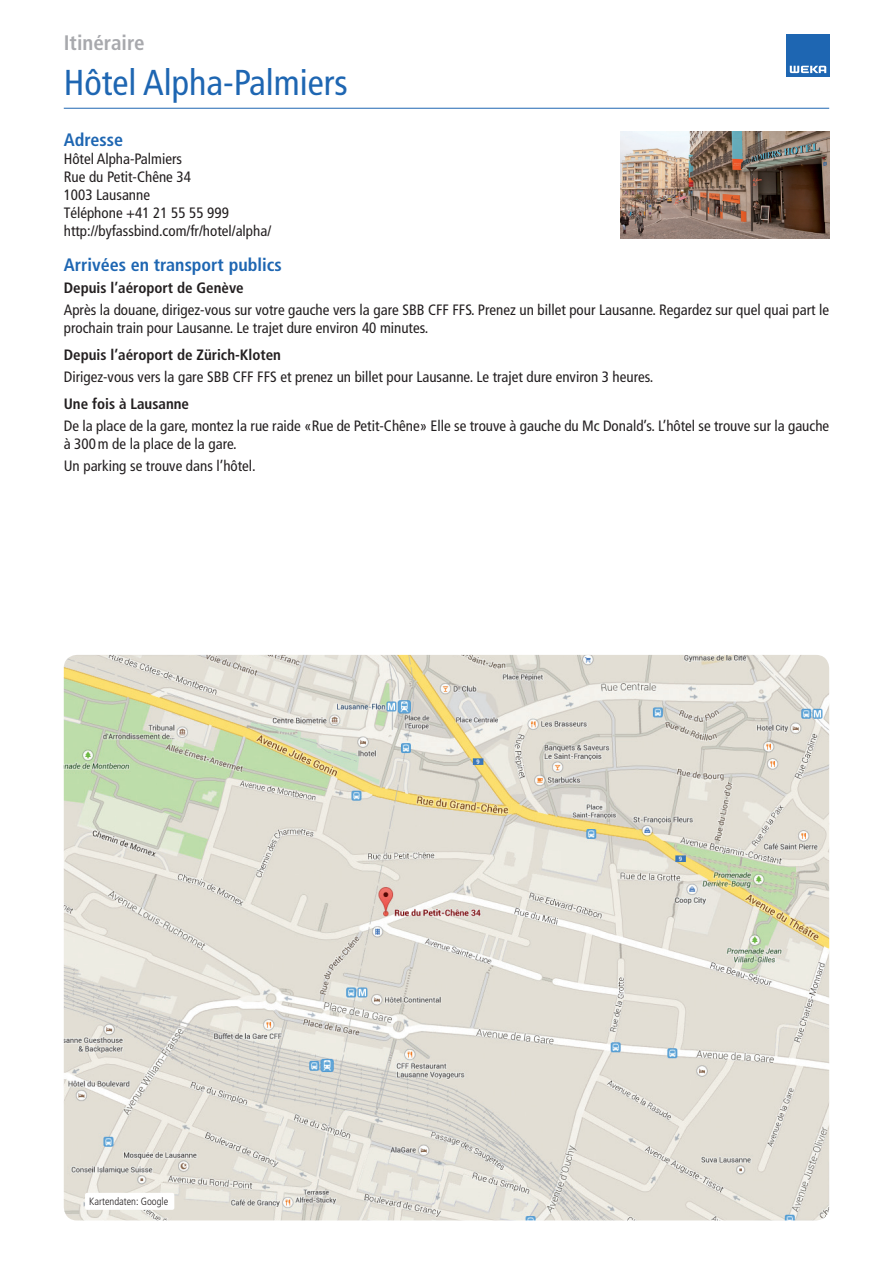
<style>
.page{position:relative;width:893px;height:1263px;background:#fff}
.page>*{position:absolute;margin:0;border:0;box-sizing:border-box;transform-origin:0 0}
.t1{font:condensed 36px "Frutiger LT";color:#1e66b2}
.t2{font:700 condensed 21px "Frutiger LT";color:#a8a9ad}
.t3{font:700 condensed 18px "Frutiger LT";color:#1e66b2}
.t4{font:condensed 15px/18px "Frutiger LT";color:#231f20}
.t5{font:700 condensed 15px "Frutiger LT";color:#231f20}
.t6{font:300 condensed 10.5px "Frutiger LT";color:#231f20}
</style>
<div class="page">
<hr style="left:64px;top:108px;width:765px;height:1px;background:#1e66b2">
<img style="left:787px;top:34px;width:42px;height:43px">
<img style="left:621px;top:132px;width:208px;height:106px">
<img style="left:64px;top:655px;width:765px;height:565px">
<div style="left:85px;top:1193px;width:89px;height:17px;background:#fff;border-radius:2px"></div>
<h2 class="t2" style="left:64px;top:30px;width:82px">Itinéraire</h2>
<h1 class="t1" style="left:64px;top:62px;width:285px">Hôtel Alpha-Palmiers</h1>
<p class="t3" style="left:64px;top:130px;width:61px">Adresse</p>
<p class="t4" style="left:64px;top:150px;width:209px">Hôtel Alpha-Palmiers<br>Rue du Petit-Chêne 34<br>1003 Lausanne<br>Téléphone +41 21 55 55 999 http://byfassbind.com/fr/hotel/alpha/</p>
<p class="t3" style="left:64px;top:254px;width:219px">Arrivées en transport publics</p>
<p class="t5" style="left:64px;top:279px;width:181px">Depuis l’aéroport de Genève</p>
<p class="t4" style="left:64px;top:301px;width:767px">Après la douane, dirigez-vous sur votre gauche vers la gare SBB CFF FFS. Prenez un billet pour Lausanne. Regardez sur quel quai part le prochain train pour Lausanne. Le trajet dure environ 40 minutes.</p>
<p class="t5" style="left:64px;top:346px;width:219px">Depuis l’aéroport de Zürich-Kloten</p>
<p class="t4" style="left:64px;top:368px;width:591px">Dirigez-vous vers la gare SBB CFF FFS et prenez un billet pour Lausanne. Le trajet dure environ 3 heures.</p>
<p class="t5" style="left:64px;top:394px;width:127px">Une fois à Lausanne</p>
<p class="t4" style="left:64px;top:417px;width:767px">De la place de la gare, montez la rue raide «Rue de Petit-Chêne» Elle se trouve à gauche du Mc Donald’s. L’hôtel se trouve sur la gauche à 300m de la place de la gare.</p>
<p class="t4" style="left:64px;top:457px;width:194px">Un parking se trouve dans l’hôtel.</p>
<p class="t6" style="left:89px;top:1195px;width:80px">Kartendaten: Google</p>
</div>
